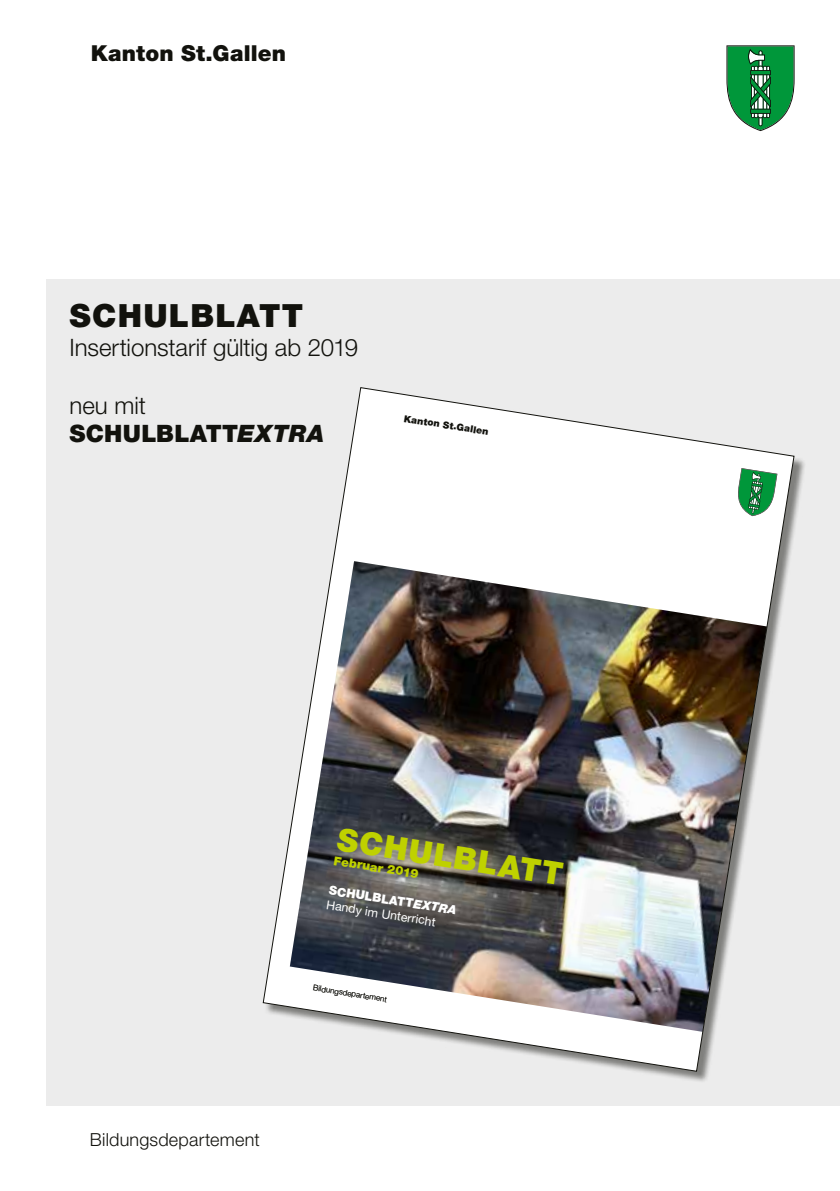
<style>
.page{position:relative;width:840px;height:1191px;background:#fff}
.page>*{position:absolute;margin:0;border:0;box-sizing:border-box;transform-origin:0 0}
.t1{font:900 32px "Helvetica Neue LT Std";letter-spacing:.04em;color:#12120d}
.t2{font:900 31.6px "Helvetica Neue LT Std";color:#bfd100}
.t3{font:300 24px "Helvetica Neue LT Std";color:#12120d}
.t4{font:900 24px/28.8px "Helvetica Neue LT Std";letter-spacing:.01em;color:#12120d}
.t5{font:900 22px "Helvetica Neue LT Std";letter-spacing:.01em;color:#12120d}
.t6{font:300 18px "Helvetica Neue LT Std";letter-spacing:.01em;color:#12120d}
.t7{font:12.2px/15px "Helvetica Neue LT Std";color:#fff}
.t8{font:900 12.2px "Helvetica Neue LT Std";color:#bfd100}
.t9{font:900 9.6px "Helvetica Neue LT Std";color:#12120d}
.t10{font:300 8px "Helvetica Neue LT Std";color:#12120d}
.s1{font-weight:300}
.s2{font-style:italic}
.s3{font-weight:900}
.s4{font-weight:900;font-style:italic}
</style>
<div class="page">
<div style="left:47px;top:279px;width:792px;height:826px;background:#ececec"></div>
<svg style="left:726px;top:45px;width:68px;height:86px"></svg>
<div style="left:264px;top:388px;width:541px;height:695px;background:#12120d;opacity:.5"></div>
<img style="left:262px;top:387px;width:532px;height:685px">
<h3 class="t5" style="left:91px;top:40px;width:196px">Kanton St.Gallen</h3>
<h1 class="t1" style="left:69px;top:297px;width:235px">SCHULBLATT</h1>
<h3 class="t3" style="left:69px;top:333px;width:290px">Insertionstarif gültig ab 2019</h3>
<h3 class="t4" style="left:69px;top:390px;width:256px"><span class="s1">neu mit<br></span>SCHULBLATT<span class="s2">EXTRA</span></h3>
<p class="t9" style="left:404px;top:412px;width:87px;rotate:9deg">Kanton St.Gallen</p>
<h2 class="t2" style="left:340px;top:820px;width:229px;rotate:9deg">SCHULBLATT</h2>
<p class="t8" style="left:335px;top:853px;width:87px;rotate:9deg">Februar 2019</p>
<p class="t7" style="left:330px;top:882px;width:131px;rotate:9deg"><span class="s3">SCHULBLATT</span><span class="s4">EXTRA<br></span>Handy im Unterricht</p>
<h3 class="t6" style="left:90px;top:1128px;width:171px">Bildungsdepartement</h3>
<p class="t10" style="left:314px;top:982px;width:76px;rotate:9deg">Bildungsdepartement</p>
</div>
